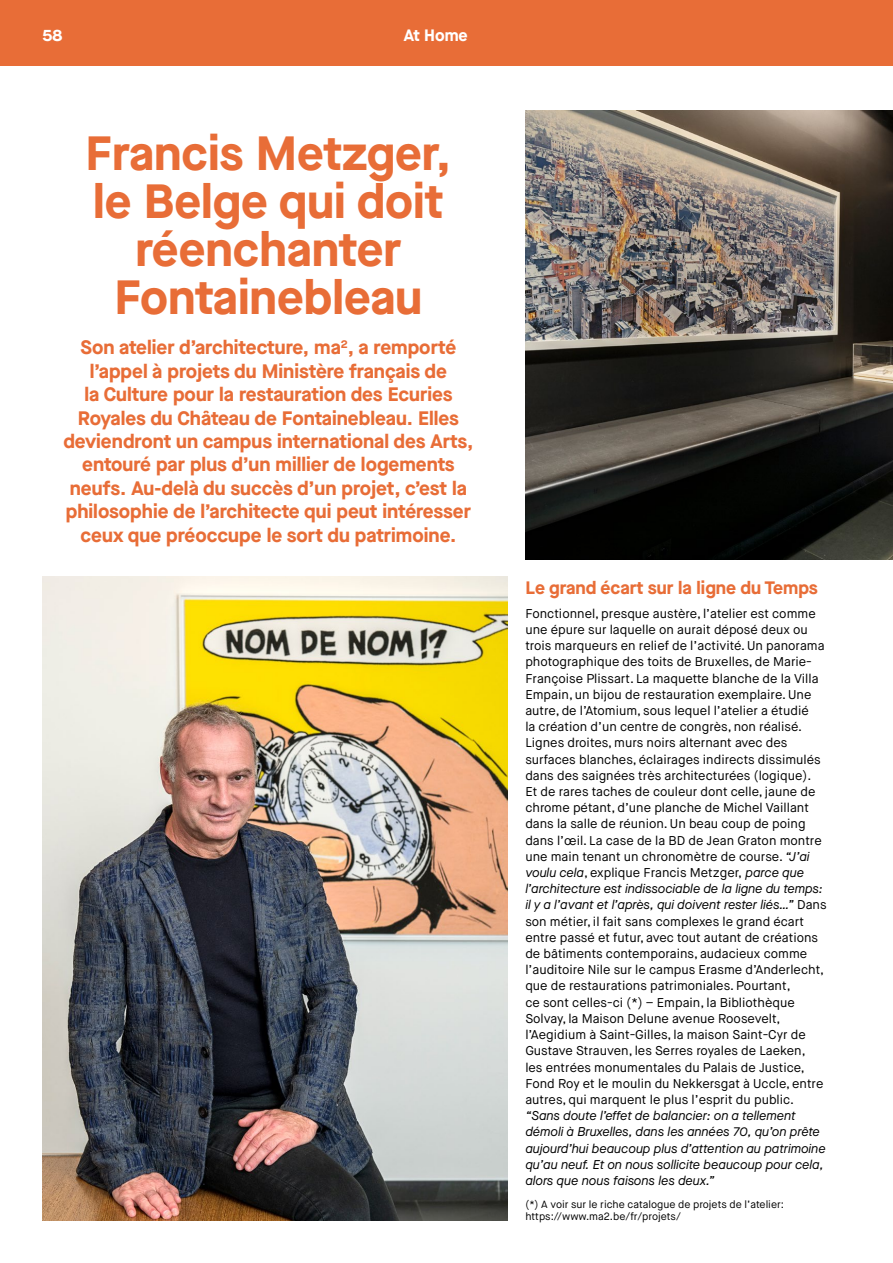
<style>
.page{position:relative;width:893px;height:1263px;background:#fff}
.page>*{position:absolute;margin:0;border:0;box-sizing:border-box;transform-origin:0 0}
.t1{font:700 48px/48px "Maison Neue";color:#e86d37;text-align:center}
.t2{font:700 19.5px/23.4px "Maison Neue";color:#e86d37;text-align:center}
.t3{font:700 18px "Maison Neue";color:#e86d37}
.t4{font:700 16.5px "Maison Neue";color:#fff}
.t5{font:12.75px/16.2px "Maison Neue";color:#000}
.t6{font:italic 12.75px/16.2px "Maison Neue";color:#000}
.t7{font:10.5px/12px "Maison Neue";color:#000}
.s1{font-style:italic}
</style>
<div class="page">
<div style="left:0;top:0;width:893px;height:66px;background:#e86d37"></div>
<img style="left:525px;top:111px;width:368px;height:448px">
<img style="left:43px;top:576px;width:464px;height:644px">
<p class="t4" style="left:43px;top:23px;width:21px">58</p>
<p class="t4" style="left:404px;top:23px;width:65px">At Home</p>
<h1 class="t1" style="left:85px;top:128px;width:367px">Francis Metzger, le Belge qui doit réenchanter<br>Fontainebleau</h1>
<p class="t2" style="left:63px;top:335px;width:412px">Son atelier d’architecture, ma<sup>2</sup>, a remporté l’appel à projets du Ministère français de<br>la Culture pour la restauration des Ecuries Royales du Château de Fontainebleau. Elles deviendront un campus international des Arts, entouré par plus d’un millier de logements neufs. Au-delà du succès d’un projet, c’est la philosophie de l’architecte qui peut intéresser ceux que préoccupe le sort du patrimoine.</p>
<h3 class="t3" style="left:525px;top:575px;width:294px">Le grand écart sur la ligne du Temps</h3>
<p class="t5" style="left:525px;top:605px;width:303px">Fonctionnel, presque austère, l’atelier est comme une épure sur laquelle on aurait déposé deux ou trois marqueurs en relief de l’activité. Un panorama photographique des toits de Bruxelles, de Marie-Françoise Plissart. La maquette blanche de la Villa Empain, un bijou de restauration exemplaire. Une autre, de l’Atomium, sous lequel l’atelier a étudié<br>la création d’un centre de congrès, non réalisé.<br>Lignes droites, murs noirs alternant avec des surfaces blanches, éclairages indirects dissimulés dans des saignées très architecturées (logique).<br>Et de rares taches de couleur dont celle, jaune de chrome pétant, d’une planche de Michel Vaillant dans la salle de réunion. Un beau coup de poing dans l’œil. La case de la BD de Jean Graton montre une main tenant un chronomètre de course. <span class="s1">“J’ai voulu cela</span>, explique Francis Metzger, <span class="s1">parce que l’architecture est indissociable de la ligne du temps: il y a l’avant et l’après, qui doivent rester liés…”</span> Dans son métier, il fait sans complexes le grand écart entre passé et futur, avec tout autant de créations de bâtiments contemporains, audacieux comme l’auditoire Nile sur le campus Erasme d’Anderlecht, que de restaurations patrimoniales. Pourtant,<br>ce sont celles-ci (*) – Empain, la Bibliothèque Solvay, la Maison Delune avenue Roosevelt, l’Aegidium à Saint-Gilles, la maison Saint-Cyr de Gustave Strauven, les Serres royales de Laeken,<br>les entrées monumentales du Palais de Justice, Fond Roy et le moulin du Nekkersgat à Uccle, entre autres, qui marquent le plus l’esprit du public.</p>
<p class="t6" style="left:525px;top:1107px;width:302px">“Sans doute l’effet de balancier: on a tellement démoli à Bruxelles, dans les années 70, qu’on prête aujourd’hui beaucoup plus d’attention au patrimoine qu’au neuf. Et on nous sollicite beaucoup pour cela, alors que nous faisons les deux.”</p>
<p class="t7" style="left:525px;top:1198px;width:260px">(*) A voir sur le riche catalogue de projets de l’atelier: https://www.ma2.be/fr/projets/</p>
</div>
